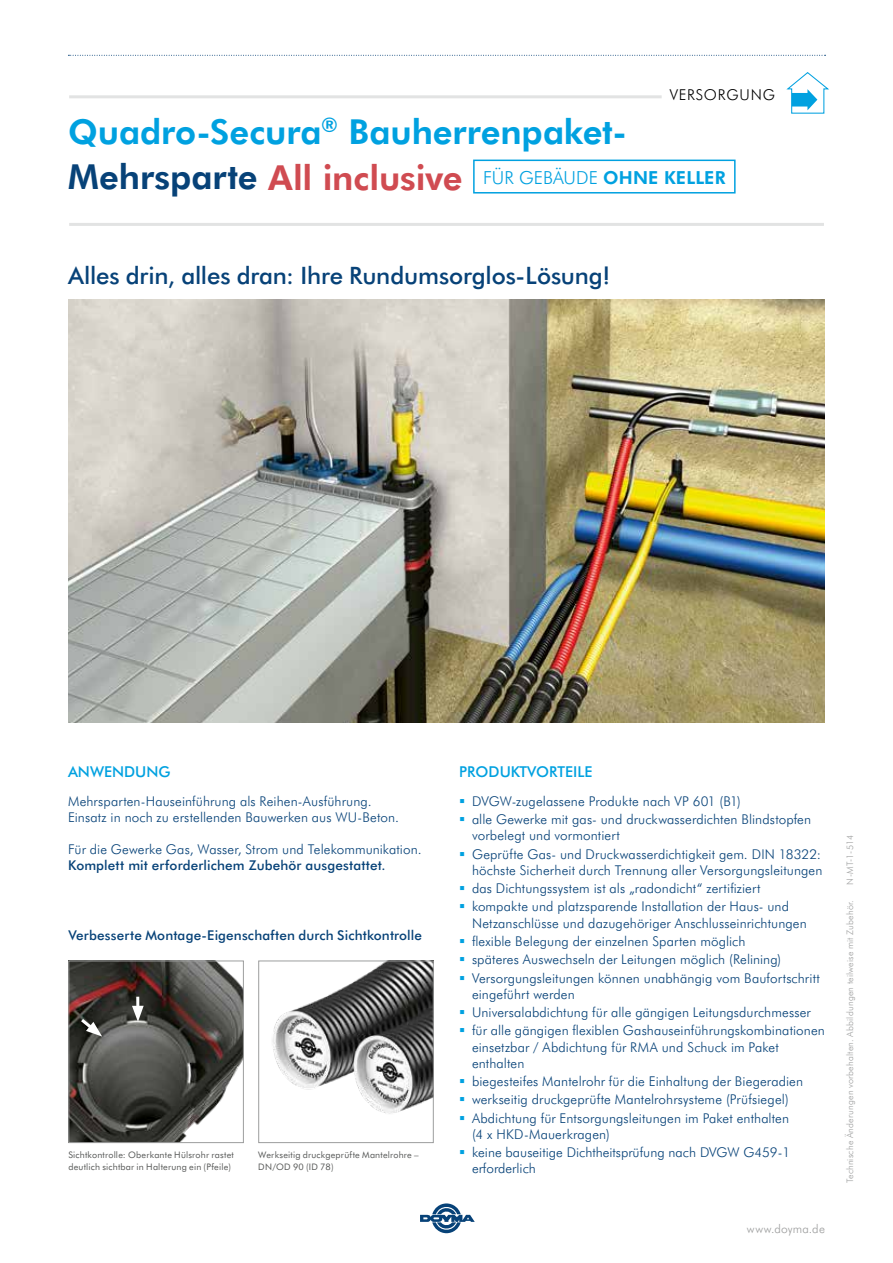
<style>
.page{position:relative;width:893px;height:1263px;background:#fff}
.page>*{position:absolute;margin:0;border:0;box-sizing:border-box;transform-origin:0 0}
.t1{font:700 34.5px/46.5px "Futura BT";color:#00a1e0}
.t2{font:500 24px "Futura BT";letter-spacing:-.005em;color:#074278}
.t3{font:500 15px "Futura BT";color:#00a1e0}
.t4{font:300 15px "Futura BT";letter-spacing:.05em;color:#000}
.t5{font:300 13.5px/18.3px "Futura BT";letter-spacing:.005em;color:#074278}
.t6{font:500 13.5px "Futura BT";letter-spacing:.01em;color:#074278}
.t7{font:300 12px "Futura BT";letter-spacing:.015em;color:#9d9e9e}
.t8{font:9px/12px "Futura BT";letter-spacing:.02em;color:#555756}
.t9{font:300 9px "Futura BT";letter-spacing:.02em;color:#9d9e9e}
.s1{color:#074278}
.s2{color:#d04b51}
</style>
<div class="page">
<svg style="left:420px;top:1203px;width:55px;height:30px"></svg>
<svg style="left:68px;top:55px;width:758px;height:1px"></svg>
<img style="left:68px;top:299px;width:757px;height:424px">
<hr style="left:69px;top:95px;width:593px;height:3px;background:#e2e3e3">
<div style="left:473px;top:160px;width:263px;height:34px;border:2px solid #00a1e0"></div>
<hr style="left:69px;top:223px;width:755px;height:3px;background:#e2e3e3">
<img style="left:272px;top:962px;width:160px;height:152px">
<div style="left:258px;top:960px;width:176px;height:183px;border:1px solid #9d9e9e"></div>
<svg style="left:786px;top:72px;width:43px;height:42px"></svg>
<img style="left:70px;top:962px;width:172px;height:179px">
<div style="left:68px;top:960px;width:176px;height:183px;border:1px solid #9d9e9e"></div>
<svg style="left:78px;top:1016px;width:24px;height:20px"></svg>
<hr style="left:136px;top:997px;width:3px;height:14px;background:#fff">
<svg style="left:132px;top:1006px;width:12px;height:16px"></svg>
<p class="t4" style="left:670px;top:84px;width:107px">VERSORGUNG</p>
<h1 class="t1" style="left:68px;top:106px;width:659px">Quadro-Secura<sup>®</sup> Bauherrenpaket-<br><span class="s1">Mehrsparte</span> <span class="s2">All inclusive</span> <sup>FÜR</sup> <sup>GEBÄUDE</sup> <sup>OHNE</sup> <sup>KELLER</sup></h1>
<h2 class="t2" style="left:68px;top:259px;width:544px">Alles drin, alles dran: Ihre Rundumsorglos-Lösung!</h2>
<p class="t3" style="left:68px;top:761px;width:104px">ANWENDUNG</p>
<p class="t3" style="left:459px;top:761px;width:135px">PRODUKTVORTEILE</p>
<p class="t5" style="left:68px;top:792px;width:332px;line-height:16.2px">Mehrsparten-Hauseinführung als Reihen-Ausführung.<br>Einsatz in noch zu erstellenden Bauwerken aus WU-Beton.</p>
<p class="t5" style="left:68px;top:840px;width:355px">Für die Gewerke Gas, Wasser, Strom und Telekommunikation.</p>
<p class="t6" style="left:68px;top:856px;width:319px">Komplett mit erforderlichem Zubehör ausgestattet.</p>
<p class="t6" style="left:68px;top:926px;width:355px">Verbesserte Montage-Eigenschaften durch Sichtkontrolle</p>
<p class="t8" style="left:68px;top:1149px;width:167px">Sichtkontrolle: Oberkante Hülsrohr rastet deutlich sichtbar in Halterung ein (Pfeile)</p>
<p class="t8" style="left:258px;top:1149px;width:162px">Werkseitig druckgeprüfte Mantelrohre –<br>DN/OD 90 (ID 78)</p>
<p class="t5" style="left:472px;top:791px;width:341px">DVGW-zugelassene Produkte nach VP 601 (B1)<br>alle Gewerke mit gas- und druckwasserdichten Blindstopfen</p>
<p class="t5" style="left:472px;top:826px;width:351px">vorbelegt und vormontiert<br>Geprüfte Gas- und Druckwasserdichtigkeit gem. DIN 18322:</p>
<p class="t5" style="left:472px;top:860px;width:352px">höchste Sicherheit durch Trennung aller Versorgungsleitungen das Dichtungssystem ist als „radondicht“ zertifiziert<br>kompakte und platzsparende Installation der Haus- und</p>
<p class="t5" style="left:472px;top:913px;width:349px">Netzanschlüsse und dazugehöriger Anschlusseinrichtungen flexible Belegung der einzelnen Sparten möglich<br>späteres Auswechseln der Leitungen möglich (Relining)<br>Versorgungsleitungen können unabhängig vom Baufortschritt</p>
<p class="t5" style="left:472px;top:984px;width:354px">eingeführt werden<br>Universalabdichtung für alle gängigen Leitungsdurchmesser für alle gängigen flexiblen Gashauseinführungskombinationen</p>
<p class="t5" style="left:472px;top:1038px;width:308px;line-height:16.2px">einsetzbar / Abdichtung für RMA und Schuck im Paket enthalten</p>
<p class="t5" style="left:472px;top:1072px;width:333px">biegesteifes Mantelrohr für die Einhaltung der Biegeradien werkseitig druckgeprüfte Mantelrohrsysteme (Prüfsiegel)<br>Abdichtung für Entsorgungsleitungen im Paket enthalten</p>
<p class="t5" style="left:472px;top:1124px;width:320px">(4 x HKD-Mauerkragen)<br>keine bauseitige Dichtheitsprüfung nach DVGW G459-1</p>
<p class="t5" style="left:472px;top:1159px;width:65px">erforderlich</p>
<p class="t7" style="left:747px;top:1221px;width:79px">www.doyma.de</p>
<p class="t9" style="left:844px;top:884px;width:51px;rotate:-90deg">N-MT-1-514</p>
<p class="t9" style="left:844px;top:1183px;width:285px;rotate:-90deg">Technische Änderungen vorbehalten. Abbildungen teilweise mit Zubehör.</p>
</div>
